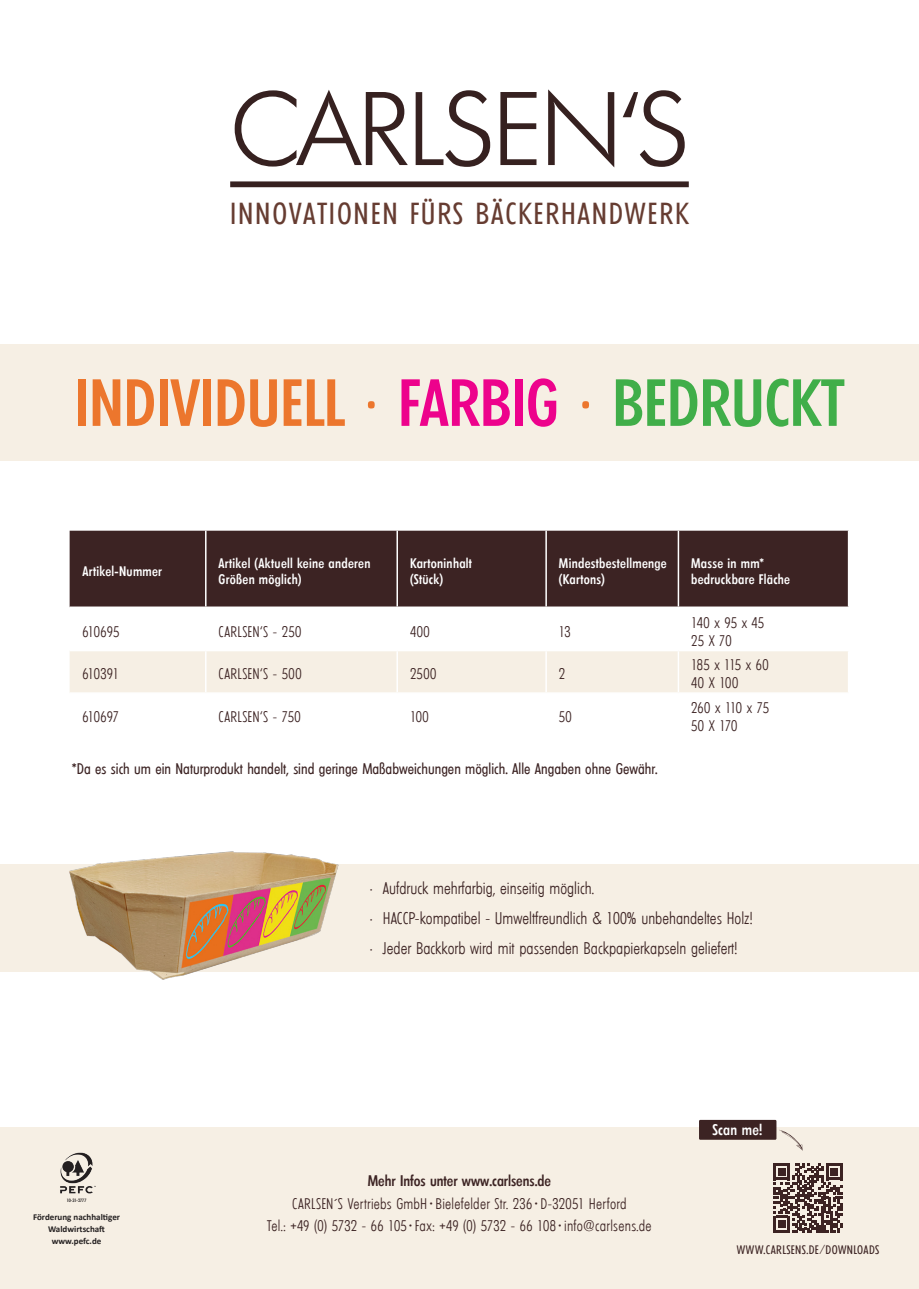
<style>
.page{position:relative;width:919px;height:1289px;background:#fff}
.page>*{position:absolute;margin:0;border:0;box-sizing:border-box;transform-origin:0 0}
.t1{font:300 101.25px "Limerick";color:#362120}
.Absatzformat_4{font:500 condensed 64.5px "Limerick";color:#ec762d}
.t2{font:condensed 29.55px "Limerick";letter-spacing:.06em;color:#663c31}
.t3{font:300 condensed 16.5px "Limerick";color:#3c2323}
.Absatzformat_2{font:300 condensed 15px "Limerick";letter-spacing:.015em;color:#3c2323}
.t4{font:condensed 15px "Limerick";color:#3c2323}
.t5{font:500 condensed 15px "Limerick";color:#3c2323}
.Absatzformat_1{font:500 condensed 15px "Limerick";letter-spacing:.015em;color:#fff}
.Absatzformat_1-2{font:500 condensed 13.5px/16.2px "Limerick";letter-spacing:.02em;color:#fff}
.Absatzformat_1-3{font:condensed 12px "Limerick";letter-spacing:.03em;color:#3c2323}
.t6{font:700 9px "Calibri";color:#231f20}
.t7{font:500 condensed 4.65px "Limerick";color:#231f20}
.s1{font-family:"Calibri";font-weight:400;font-stretch:normal}
.s2{color:#ed028c}
.s3{color:#40ae49}
.s4{font-family:"Century Gothic";font-weight:700;font-stretch:normal}
</style>
<div class="page">
<div style="left:230px;top:181px;width:458px;height:6px;background:#362120"></div>
<div style="left:70px;top:530px;width:777px;height:76px;background:#3c2323"></div>
<div style="left:70px;top:651px;width:777px;height:41px;background:#f6efe4"></div>
<hr style="left:205px;top:530px;width:1px;height:76px;background:#fff">
<hr style="left:396px;top:530px;width:2px;height:76px;background:#fff">
<hr style="left:545px;top:530px;width:2px;height:76px;background:#fff">
<hr style="left:677px;top:530px;width:2px;height:76px;background:#fff">
<hr style="left:205px;top:651px;width:1px;height:41px;background:#fff">
<hr style="left:396px;top:651px;width:2px;height:41px;background:#fff">
<hr style="left:545px;top:651px;width:2px;height:41px;background:#fff">
<hr style="left:677px;top:651px;width:2px;height:41px;background:#fff">
<div style="left:0;top:344px;width:918px;height:116px;background:#f6efe4"></div>
<div style="left:0;top:1127px;width:918px;height:161px;background:#f6efe4"></div>
<div style="left:0;top:864px;width:918px;height:107px;background:#f6efe4"></div>
<img style="left:61px;top:851px;width:286px;height:129px">
<svg style="left:773px;top:1163px;width:69px;height:69px"></svg>
<div style="left:699px;top:1119px;width:77px;height:20px;background:#3c2323"></div>
<svg style="left:779px;top:1129px;width:23px;height:21px"></svg>
<img style="left:60px;top:1152px;width:33px;height:42px">
<p class="t1" style="left:231px;top:67px;width:458px">CARLSEN‘S</p>
<p class="t2" style="left:230px;top:196px;width:460px">INNOVATIONEN FÜRS BÄCKERHANDWERK</p>
<p class="Absatzformat_4" style="left:75px;top:365px;width:771px">INDIVIDUELL <span class="s1">·</span> <span class="s2">FARBIG</span> <span class="s1">·</span> <span class="s3">BEDRUCKT</span></p>
<p class="Absatzformat_1-2" style="left:82px;top:563px;width:81px">Artikel-Nummer</p>
<p class="Absatzformat_1-2" style="left:218px;top:555px;width:153px">Artikel (Aktuell keine anderen<br>Größen möglich)</p>
<p class="Absatzformat_1-2" style="left:410px;top:555px;width:63px">Kartoninhalt</p>
<p class="Absatzformat_1-2" style="left:410px;top:571px;width:35px">(Stück)</p>
<p class="Absatzformat_1-2" style="left:559px;top:555px;width:109px">Mindestbestellmenge (Kartons)</p>
<p class="Absatzformat_1-2" style="left:691px;top:555px;width:74px">Masse in mm*</p>
<p class="Absatzformat_1-2" style="left:691px;top:571px;width:100px">bedruckbare Fläche</p>
<p class="Absatzformat_2" style="left:82px;top:623px;width:38px">610695</p>
<p class="Absatzformat_2" style="left:218px;top:623px;width:84px">CARLSEN‘S - 250</p>
<p class="Absatzformat_2" style="left:410px;top:623px;width:21px">400</p>
<p class="Absatzformat_2" style="left:559px;top:623px;width:13px">13</p>
<p class="Absatzformat_2" style="left:82px;top:665px;width:38px">610391</p>
<p class="Absatzformat_2" style="left:218px;top:665px;width:85px">CARLSEN‘S - 500</p>
<p class="Absatzformat_2" style="left:410px;top:665px;width:28px">2500</p>
<p class="Absatzformat_2" style="left:559px;top:665px;width:8px">2</p>
<p class="Absatzformat_2" style="left:82px;top:708px;width:38px">610697</p>
<p class="Absatzformat_2" style="left:218px;top:708px;width:84px">CARLSEN‘S - 750</p>
<p class="Absatzformat_2" style="left:410px;top:708px;width:20px">100</p>
<p class="Absatzformat_2" style="left:559px;top:708px;width:14px">50</p>
<p class="t4" style="left:72px;top:760px;width:587px">*Da es sich um ein Naturprodukt handelt, sind geringe Maßabweichungen möglich. Alle Angaben ohne Gewähr.</p>
<p class="Absatzformat_2" style="left:691px;top:614px;width:74px">140 x 95 x 45</p>
<p class="Absatzformat_2" style="left:691px;top:632px;width:42px">25 X 70</p>
<p class="Absatzformat_2" style="left:691px;top:656px;width:79px">185 x 115 x 60</p>
<p class="Absatzformat_2" style="left:691px;top:674px;width:49px">40 X 100</p>
<p class="Absatzformat_2" style="left:691px;top:699px;width:79px">260 x 110 x 75</p>
<p class="Absatzformat_2" style="left:691px;top:717px;width:48px">50 X 170</p>
<p class="t3" style="left:370px;top:878px;width:225px">• Aufdruck mehrfarbig, einseitig möglich.</p>
<p class="t3" style="left:370px;top:908px;width:384px">• HACCP-kompatibel - Umweltfreundlich &amp; 100% unbehandeltes Holz!</p>
<p class="t3" style="left:370px;top:938px;width:368px">• Jeder Backkorb wird mit passenden Backpapierkapseln geliefert!</p>
<p class="t7" style="left:67px;top:1197px;width:21px">10-31-2777</p>
<p class="t6" style="left:33px;top:1210px;width:88px">Förderung nachhaltiger</p>
<p class="t6" style="left:48px;top:1222px;width:58px">Waldwirtschaft</p>
<p class="t6" style="left:52px;top:1234px;width:51px">www.pefc.de</p>
<p class="t5" style="left:368px;top:1172px;width:185px">Mehr Infos unter www.carlsens.de</p>
<p class="Absatzformat_2" style="left:292px;top:1194px;width:336px">CARLSEN´S Vertriebs GmbH<span class="s4">·</span> Bielefelder Str. 236<span class="s4">·</span> D-32051 Herford</p>
<p class="Absatzformat_2" style="left:267px;top:1217px;width:386px">Tel.: +49 (0) 5732 - 66 105<span class="s4">·</span> Fax: +49 (0) 5732 - 66 108<span class="s4">·</span> info@carlsens.de</p>
<p class="Absatzformat_1" style="left:712px;top:1121px;width:51px">Scan me!</p>
<p class="Absatzformat_1-3" style="left:736px;top:1242px;width:144px">WWW.CARLSENS.DE/DOWNLOADS</p>
</div>
